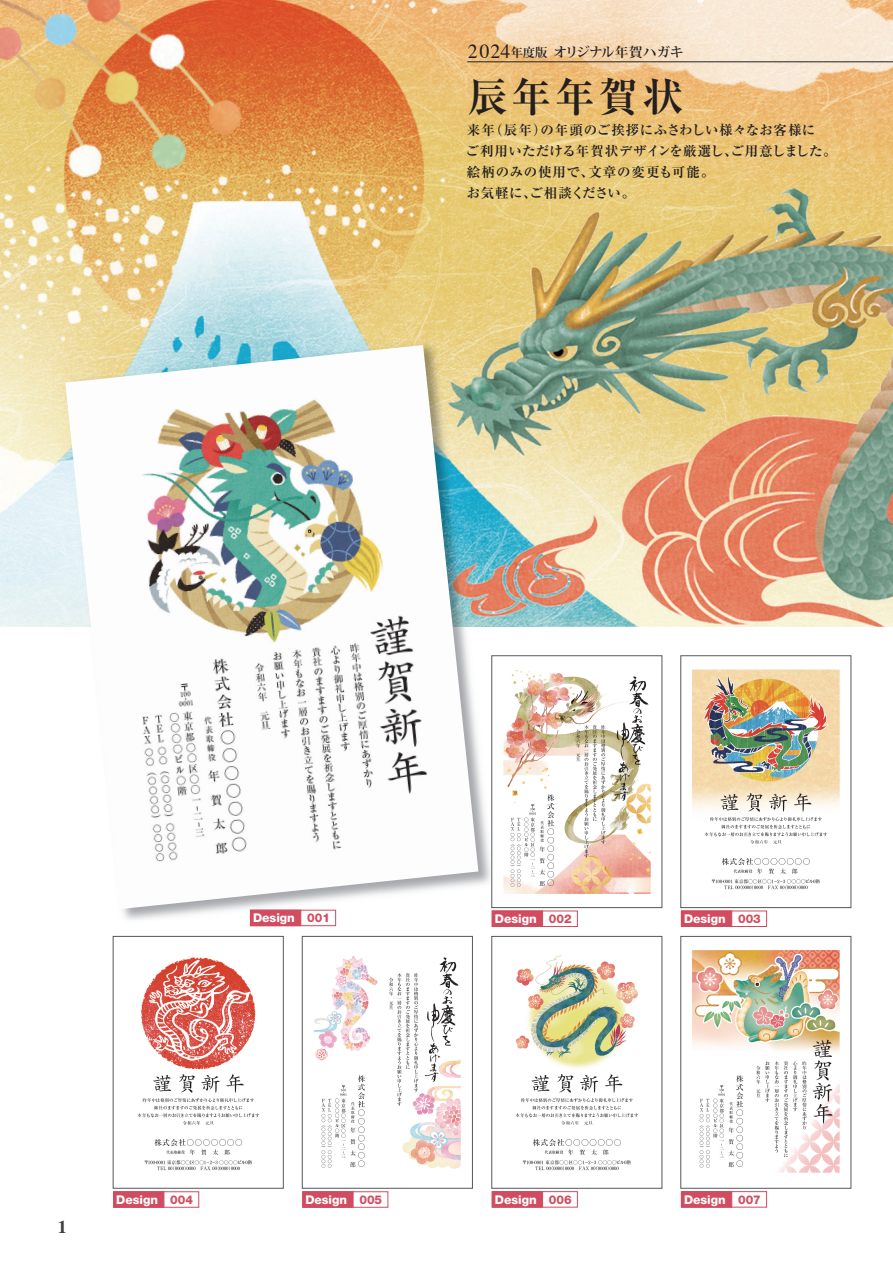
<style>
.page{position:relative;width:893px;height:1263px;background:#fff}
.page>*{position:absolute;margin:0;border:0;box-sizing:border-box;transform-origin:0 0}
.t1{font:700 40.5px "Ryumin Pro";letter-spacing:.08em;color:#231f20}
.t2{font:700 18px "Times";color:#3e3e3f}
.t3{font:700 13.5px/21px "Ryumin Pro";letter-spacing:.035em;color:#231f20}
.t4{font:700 13.35px "Koz Min Pro";color:#231f20}
.t5{font:800 12px "Helvetica Neue LT Std";color:#fff}
.s1{font-family:"Times";font-weight:400;font-size:19.8px}
.s2{font-size:12.3px}
.s3{color:#d24c5f}
</style>
<div class="page">
<img style="left:0;top:0;width:893px;height:627px">
<img style="left:18px;top:294px;width:522px;height:676px">
<img style="left:494px;top:657px;width:157px;height:249px">
<div style="left:492px;top:655px;width:170px;height:253px;border:1px solid #57585a"></div>
<img style="left:115px;top:938px;width:167px;height:233px">
<div style="left:113px;top:936px;width:171px;height:252px;border:1px solid #57585a"></div>
<img style="left:304px;top:938px;width:167px;height:231px">
<div style="left:302px;top:936px;width:171px;height:252px;border:1px solid #57585a"></div>
<img style="left:692px;top:669px;width:148px;height:221px">
<div style="left:681px;top:655px;width:170px;height:253px;border:1px solid #57585a"></div>
<img style="left:494px;top:938px;width:144px;height:233px">
<img style="left:692px;top:950px;width:148px;height:223px">
<img style="left:65px;top:345px;width:413px;height:564px">
<div style="left:113px;top:1191px;width:86px;height:17px;border:1px solid #d24c5f"></div>
<div style="left:113px;top:1191px;width:51px;height:17px;background:#d24c5f"></div>
<div style="left:302px;top:1191px;width:86px;height:17px;border:1px solid #d24c5f"></div>
<div style="left:302px;top:1191px;width:51px;height:17px;background:#d24c5f"></div>
<div style="left:492px;top:910px;width:86px;height:17px;border:1px solid #d24c5f"></div>
<div style="left:492px;top:910px;width:51px;height:17px;background:#d24c5f;border:1px solid #d24c5f"></div>
<div style="left:681px;top:910px;width:86px;height:17px;border:1px solid #d24c5f"></div>
<div style="left:681px;top:910px;width:51px;height:17px;background:#d24c5f;border:1px solid #d24c5f"></div>
<div style="left:492px;top:1191px;width:86px;height:16px;border:1px solid #d24c5f"></div>
<div style="left:492px;top:1191px;width:51px;height:16px;background:#d24c5f"></div>
<div style="left:681px;top:1191px;width:86px;height:16px;border:1px solid #d24c5f"></div>
<div style="left:681px;top:1191px;width:51px;height:16px;background:#d24c5f"></div>
<div style="left:250px;top:910px;width:86px;height:16px;background:#fff;border:1px solid #d24c5f"></div>
<div style="left:250px;top:910px;width:51px;height:16px;background:#d24c5f"></div>
<hr style="left:467px;top:61px;width:426px;height:1px;background:#231f20">
<p class="t4" style="left:468px;top:43px;width:217px"><span class="s1">2024</span><span class="s2">年度版</span> オリジナル年賀ハガキ</p>
<h1 class="t1" style="left:467px;top:65px;width:217px">辰年年賀状</h1>
<p class="t3" style="left:466px;top:118px;width:372px">来年（辰年）の年頭のご挨拶にふさわしい様々なお客様に<br>ご利用いただける年賀状デザインを厳選し、ご用意しました。絵柄のみの使用で、文章の変更も可能。<br>お気軽に、ご相談ください。</p>
<p class="t5" style="left:253px;top:911px;width:78px">Design <span class="s3">001</span></p>
<h2 class="t2" style="left:58px;top:1209px;width:10px">1</h2>
<p class="t5" style="left:116px;top:1192px;width:78px">Design <span class="s3">004</span></p>
<p class="t5" style="left:305px;top:1192px;width:78px">Design <span class="s3">005</span></p>
<p class="t5" style="left:495px;top:911px;width:78px">Design <span class="s3">002</span></p>
<p class="t5" style="left:684px;top:911px;width:78px">Design <span class="s3">003</span></p>
<p class="t5" style="left:495px;top:1192px;width:78px">Design <span class="s3">006</span></p>
<p class="t5" style="left:684px;top:1192px;width:78px">Design <span class="s3">007</span></p>
</div>
